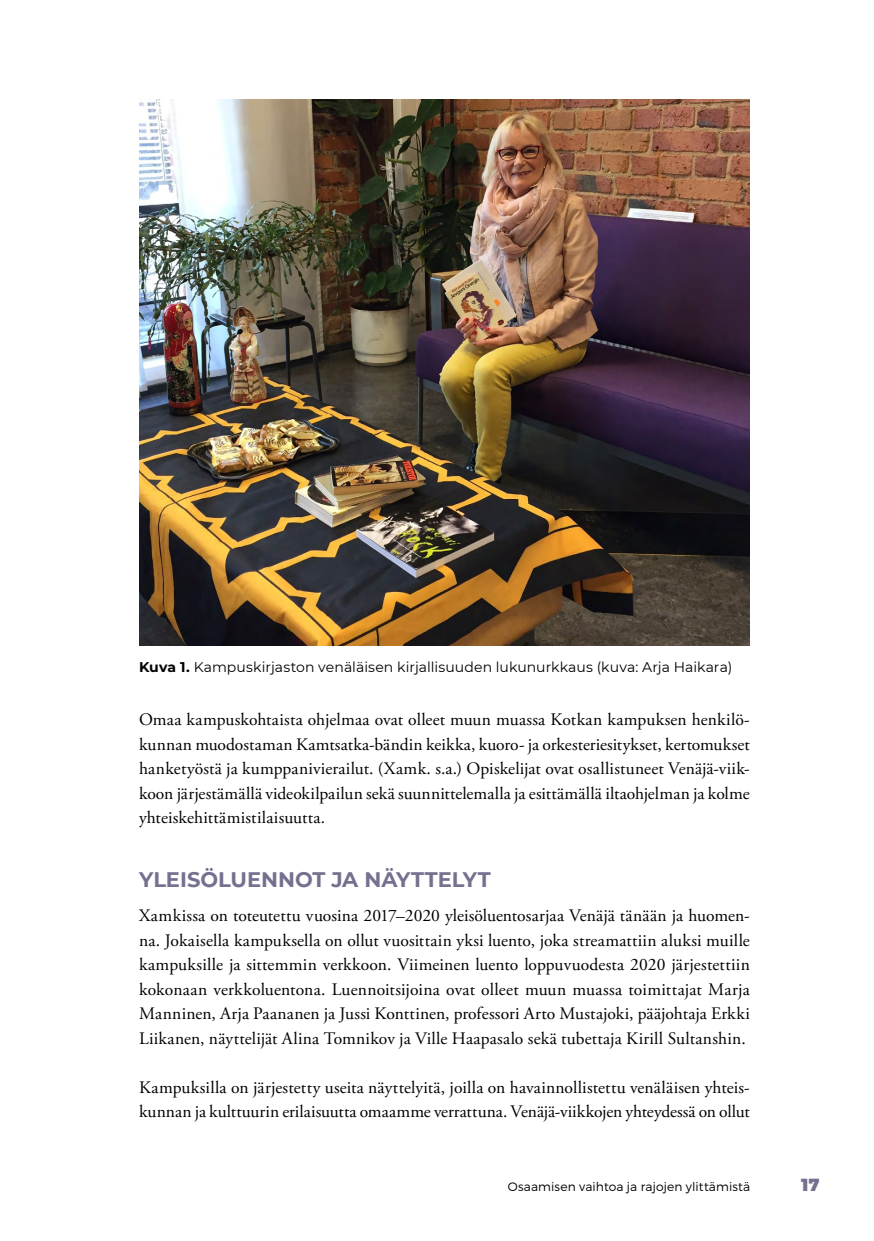
<style>
.page{position:relative;width:874px;height:1241px;background:#fff}
.page>*{position:absolute;margin:0;border:0;box-sizing:border-box;transform-origin:0 0}
.Väliotsikko{font:700 21px "Montserrat";color:#74718f}
.Leipis_ei_sisennystä{font:17.5px/24.5px "Adobe Garamond Pro";letter-spacing:.005em;color:#000;text-align:justify}
.t1{font:900 17.5px "Montserrat";color:#74718f}
.kuvaaja_kuvateksti{font:14px "Montserrat";letter-spacing:.005em;color:#000}
.t2{font:300 12.25px "Montserrat";letter-spacing:.01em;color:#000}
.s1{font-weight:700}
</style>
<div class="page">
<img style="left:139px;top:99px;width:610px;height:546px">
<p class="kuvaaja_kuvateksti" style="left:139px;top:657px;width:594px"><span class="s1">Kuva 1.</span> Kampuskirjaston venäläisen kirjallisuuden lukunurkkaus (kuva: Arja Haikara)</p>
<p class="Leipis_ei_sisennystä" style="left:139px;top:707px;width:612px">Omaa kampuskohtaista ohjelmaa ovat olleet muun muassa Kotkan kampuksen henkilö&shy;kunnan muodostaman Kamtsatka-bändin keikka, kuoro- ja orkesteriesitykset, kertomukset hanketyöstä ja kumppanivierailut. (Xamk. s.a.) Opiskelijat ovat osallistuneet Venäjä-viik&shy;koon järjestämällä videokilpailun sekä suunnittelemalla ja esittämällä iltaohjelman ja kolme yhteiskehittämistilaisuutta.</p>
<h2 class="Väliotsikko" style="left:139px;top:864px;width:353px">YLEISÖLUENNOT JA NÄYTTELYT</h2>
<p class="Leipis_ei_sisennystä" style="left:139px;top:903px;width:612px">Xamkissa on toteutettu vuosina 2017–2020 yleisöluentosarjaa Venäjä tänään ja huomen&shy;na. Jokaisella kampuksella on ollut vuosittain yksi luento, joka streamattiin aluksi muille kampuksille ja sittemmin verkkoon. Viimeinen luento loppuvuodesta 2020 järjestettiin kokonaan verkkoluentona. Luennoitsijoina ovat olleet muun muassa toimittajat Marja Manninen, Arja Paananen ja Jussi Konttinen, professori Arto Mustajoki, pääjohtaja Erkki Liikanen, näyttelijät Alina Tomnikov ja Ville Haapasalo sekä tubettaja Kirill Sultanshin.</p>
<p class="Leipis_ei_sisennystä" style="left:139px;top:1075px;width:612px">Kampuksilla on järjestetty useita näyttelyitä, joilla on havainnollistettu venäläisen yhteis&shy;kunnan ja kulttuurin erilaisuutta omaamme verrattuna. Venäjä-viikkojen yhteydessä on ollut</p>
<p class="t2" style="left:507px;top:1178px;width:244px">Osaamisen vaihtoa ja rajojen ylittämistä</p>
<p class="t1" style="left:800px;top:1173px;width:20px">17</p>
</div>
